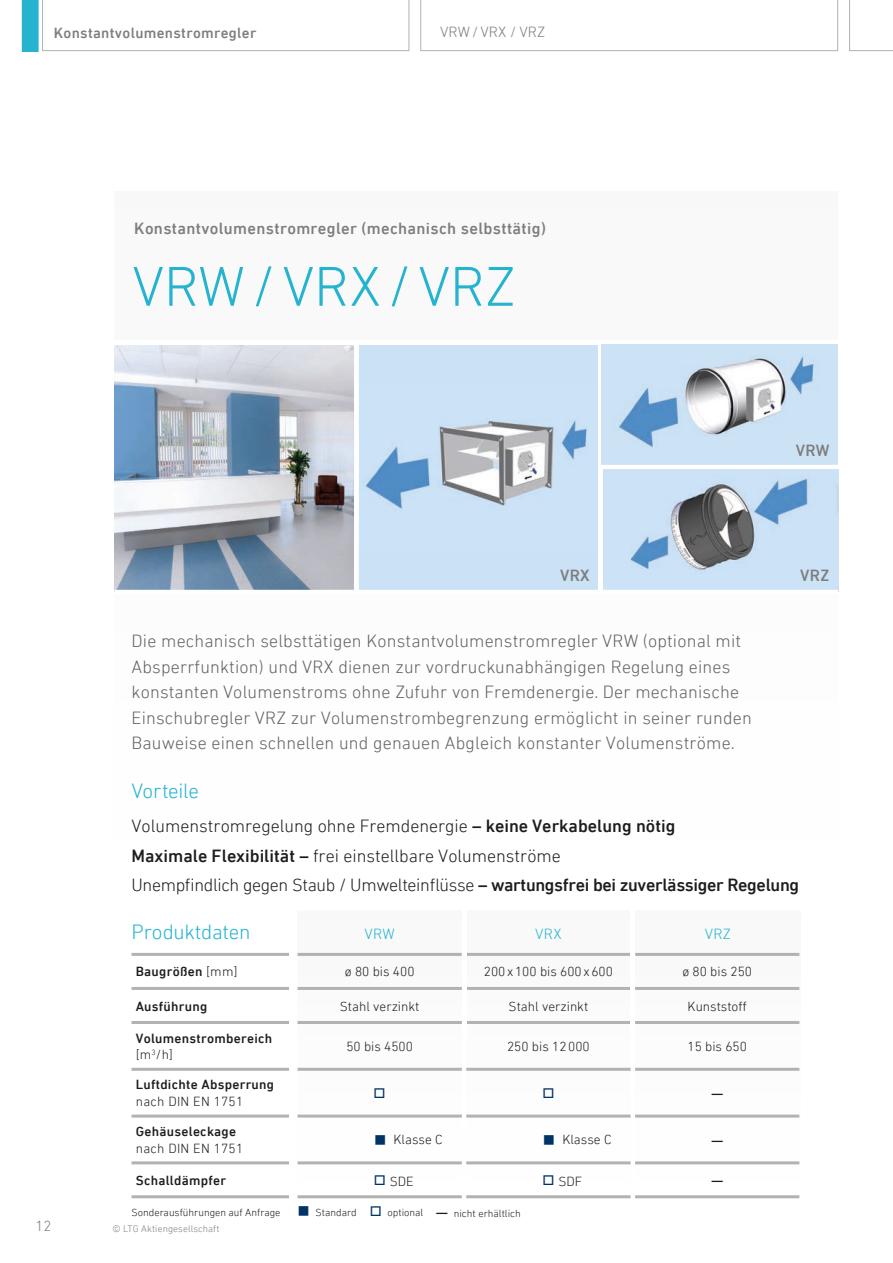
<style>
.page{position:relative;width:893px;height:1263px;background:#fff}
.page>*{position:absolute;margin:0;border:0;box-sizing:border-box;transform-origin:0 0}
.t1{font:300 57px "DIN Next LT Pro";letter-spacing:-.005em;color:#25b3d0}
.t2{font:300 21px "DIN Next LT Pro";letter-spacing:-.01em;color:#25b3d0}
.t3{font:300 18px/25.5px "DIN Next LT Pro";letter-spacing:.01em;color:#626261}
.t4{font:300 18px/29.5px "DIN Next LT Pro";color:#1d1d1b}
.t5{font:500 16.5px "DIN Next LT Pro";letter-spacing:.02em;color:#7e7e7e}
.t6{font:500 15px "DIN Next LT Pro";letter-spacing:.02em;color:#7e7e7e}
.t7{font:300 15px "DIN Next LT Pro";color:#7e7e7e}
.t8{font:300 15px "DIN Next LT Pro";letter-spacing:.015em;color:#25b3d0}
.t9{font:300 13.5px "DIN Next LT Pro";color:#1d1d1b}
.t10{font:500 13.5px/16.5px "DIN Next LT Pro";letter-spacing:.02em;color:#1d1d1b}
.t11{font:300 13.5px "DIN Next LT Pro";letter-spacing:.02em;color:#1d1d1b}
.t12{font:300 10.5px "DIN Next LT Pro";color:#1d1d1b}
.t13{font:300 9.75px "DIN Next LT Pro";letter-spacing:.01em;color:#7e7e7e}
.s1{font-weight:500}
.s2{font-weight:300}
.s3{color:#036}
.s4{font-weight:500;font-size:13.5px}
</style>
<div class="page">
<img style="left:837px;top:467px;width:1px;height:124px">
<img style="left:603px;top:469px;width:234px;height:120px">
<svg style="left:359px;top:345px;width:239px;height:244px;background:#c4d9ec"></svg>
<svg style="left:22px;top:0;width:387px;height:52px"></svg>
<svg style="left:420px;top:0;width:417px;height:51px"></svg>
<img style="left:114px;top:345px;width:239px;height:244px">
<hr style="left:131px;top:952px;width:158px;height:3px;background:#b2b2b2">
<hr style="left:297px;top:952px;width:164px;height:3px;background:#b2b2b2">
<hr style="left:634px;top:952px;width:165px;height:3px;background:#b2b2b2">
<hr style="left:131px;top:986px;width:158px;height:3px;background:#b2b2b2">
<hr style="left:297px;top:986px;width:164px;height:3px;background:#b2b2b2">
<hr style="left:634px;top:986px;width:165px;height:3px;background:#b2b2b2">
<hr style="left:131px;top:1020px;width:158px;height:3px;background:#b2b2b2">
<hr style="left:297px;top:1020px;width:164px;height:3px;background:#b2b2b2">
<hr style="left:634px;top:1020px;width:165px;height:3px;background:#b2b2b2">
<hr style="left:131px;top:1067px;width:158px;height:3px;background:#b2b2b2">
<hr style="left:297px;top:1067px;width:164px;height:3px;background:#b2b2b2">
<hr style="left:634px;top:1067px;width:165px;height:3px;background:#b2b2b2">
<hr style="left:131px;top:1114px;width:158px;height:3px;background:#b2b2b2">
<hr style="left:131px;top:1161px;width:158px;height:3px;background:#b2b2b2">
<hr style="left:131px;top:1194px;width:158px;height:3px;background:#b2b2b2">
<hr style="left:297px;top:1114px;width:164px;height:3px;background:#b2b2b2">
<hr style="left:297px;top:1161px;width:164px;height:3px;background:#b2b2b2">
<hr style="left:297px;top:1194px;width:164px;height:3px;background:#b2b2b2">
<hr style="left:466px;top:1194px;width:164px;height:3px;background:#b2b2b2">
<hr style="left:634px;top:1114px;width:165px;height:3px;background:#b2b2b2">
<hr style="left:634px;top:1161px;width:165px;height:3px;background:#b2b2b2">
<hr style="left:634px;top:1194px;width:165px;height:3px;background:#b2b2b2">
<img style="left:837px;top:344px;width:1px;height:121px">
<img style="left:601px;top:344px;width:236px;height:120px">
<div style="left:599px;top:464px;width:243px;height:5px;background:#fff"></div>
<svg style="left:849px;top:0;width:44px;height:51px"></svg>
<svg style="left:461px;top:952px;width:174px;height:244px"></svg>
<p class="t6" style="left:54px;top:24px;width:204px">Konstantvolumenstromregler</p>
<p class="t7" style="left:440px;top:23px;width:106px">VRW / VRX / VRZ</p>
<p class="t5" style="left:134px;top:219px;width:413px">Konstantvolumenstromregler (mechanisch selbsttätig)</p>
<h1 class="t1" style="left:132px;top:253px;width:385px">VRW / VRX / VRZ</h1>
<p class="t5" style="left:795px;top:441px;width:35px">VRW</p>
<p class="t5" style="left:560px;top:566px;width:31px">VRX</p>
<p class="t5" style="left:800px;top:566px;width:30px">VRZ</p>
<p class="t3" style="left:131px;top:628px;width:621px">Die mechanisch selbsttätigen Konstantvolumenstromregler VRW (optional mit Absperrfunktion) und VRX dienen zur vordruckunabhängigen Regelung eines konstanten Volumenstroms ohne Zufuhr von Fremdenergie. Der mechanische Einschubregler VRZ zur Volumenstrombegrenzung ermöglicht in seiner runden Bauweise einen schnellen und genauen Abgleich konstanter Volumenströme.</p>
<p class="t2" style="left:131px;top:778px;width:69px">Vorteile</p>
<p class="t4" style="left:131px;top:810px;width:669px">Volumenstromregelung ohne Fremdenergie <span class="s1">– keine Verkabelung nötig<br>Maximale Flexibilität –</span> frei einstellbare Volumenströme<br>Unempfindlich gegen Staub / Umwelteinflüsse <span class="s1">– wartungsfrei bei zuverlässiger Regelung</span></p>
<p class="t2" style="left:131px;top:919px;width:120px">Produktdaten</p>
<p class="t8" style="left:364px;top:924px;width:32px">VRW</p>
<p class="t8" style="left:535px;top:924px;width:28px">VRX</p>
<p class="t8" style="left:704px;top:924px;width:28px">VRZ</p>
<p class="t10" style="left:136px;top:963px;width:103px">Baugrößen <span class="s2">[mm]</span></p>
<p class="t9" style="left:345px;top:963px;width:71px">ø 80 bis 400</p>
<p class="t9" style="left:483px;top:963px;width:130px">200 x 100 bis 600 x 600</p>
<p class="t9" style="left:682px;top:963px;width:71px">ø 80 bis 250</p>
<p class="t10" style="left:136px;top:997px;width:73px">Ausführung</p>
<p class="t9" style="left:340px;top:997px;width:81px">Stahl verzinkt</p>
<p class="t9" style="left:508px;top:997px;width:81px">Stahl verzinkt</p>
<p class="t9" style="left:687px;top:997px;width:61px">Kunststoff</p>
<p class="t10" style="left:136px;top:1029px;width:138px">Volumenstrombereich <span class="s2">[m</span><sup>3</sup><span class="s2">/h]</span></p>
<p class="t9" style="left:346px;top:1038px;width:68px">50 bis 4500</p>
<p class="t9" style="left:507px;top:1038px;width:84px">250 bis 12 000</p>
<p class="t9" style="left:687px;top:1038px;width:61px">15 bis 650</p>
<p class="t10" style="left:136px;top:1076px;width:140px">Luftdichte Absperrung</p>
<p class="t11" style="left:136px;top:1093px;width:109px">nach DIN EN 1751</p>
<p class="t10" style="left:711px;top:1084px;width:13px">—</p>
<p class="t10" style="left:136px;top:1123px;width:102px">Gehäuseleckage</p>
<p class="t11" style="left:136px;top:1140px;width:109px">nach DIN EN 1751</p>
<p class="t9" style="left:374px;top:1131px;width:70px"><span class="s3">■</span> Klasse C</p>
<p class="t9" style="left:542px;top:1131px;width:70px"><span class="s3">■</span> Klasse C</p>
<p class="t10" style="left:711px;top:1131px;width:13px">—</p>
<p class="t10" style="left:136px;top:1171px;width:92px">Schalldämpfer</p>
<p class="t9" style="left:373px;top:1173px;width:41px"><span class="s3">□</span> SDE</p>
<p class="t9" style="left:542px;top:1173px;width:41px"><span class="s3">□</span> SDF</p>
<p class="t10" style="left:711px;top:1171px;width:13px">—</p>
<p class="t12" style="left:131px;top:1205px;width:150px">Sonderausführungen auf Anfrage</p>
<p class="t12" style="left:297px;top:1206px;width:225px"><span class="s3">■</span> Standard <span class="s3">□</span> optional <span class="s4">—</span> nicht erhältlich</p>
<p class="t7" style="left:36px;top:1217px;width:17px">12</p>
<p class="t13" style="left:112px;top:1222px;width:108px">© LTG Aktiengesellschaft</p>
</div>
